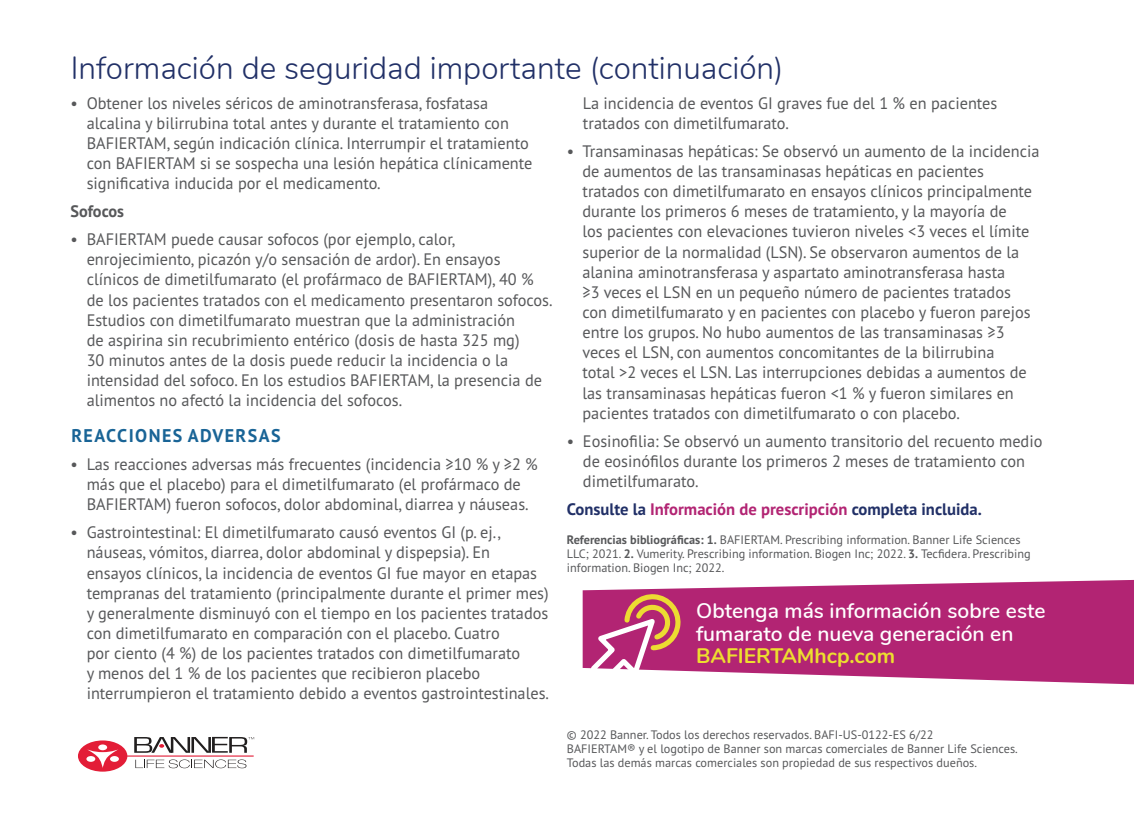
<style>
.page{position:relative;width:1134px;height:819px;background:#fff}
.page>*{position:absolute;margin:0;border:0;box-sizing:border-box;transform-origin:0 0}
.t1{font:300 31.5px "Nunito";color:#213067}
.t2{font:600 21px/22.8px "Nunito";color:#fff}
.t3{font:700 21px "Nunito";color:#edde2f}
.t4{font:700 18.38px "PT Sans Pro";letter-spacing:.08em;color:#196496}
.t5{font:16.62px/20.1px "PT Sans Pro";color:#57585a}
.t6{font:700 16.62px "PT Sans Pro";color:#213067}
.t7{font:700 16.62px "PT Sans Pro";color:#57585a}
.t8{font:12.25px/14px "PT Sans Pro";color:#57585a}
.s1{color:#b22473}
.s2{font-weight:700}
</style>
<div class="page">
<svg style="left:583px;top:580px;width:551px;height:104px;background:#bb3e83"></svg>
<svg style="left:586px;top:594px;width:95px;height:90px"></svg>
<svg style="left:78px;top:737px;width:176px;height:35px"></svg>
<h1 class="t1" style="left:71px;top:45px;width:714px">Información de seguridad importante (continuación)</h1>
<p class="t5" style="left:87px;top:92px;width:447px;text-indent:-16px">• Obtener los niveles séricos de aminotransferasa, fosfatasa alcalina y bilirrubina total antes y durante el tratamiento con BAFIERTAM, según indicación clínica. Interrumpir el tratamiento con BAFIERTAM si se sospecha una lesión hepática clínicamente significativa inducida por el medicamento.</p>
<p class="t7" style="left:71px;top:200px;width:55px">Sofocos</p>
<p class="t5" style="left:87px;top:229px;width:467px;text-indent:-16px">• BAFIERTAM puede causar sofocos (por ejemplo, calor, enrojecimiento, picazón y/o sensación de ardor). En ensayos clínicos de dimetilfumarato (el profármaco de BAFIERTAM), 40 % de los pacientes tratados con el medicamento presentaron sofocos.<br>Estudios con dimetilfumarato muestran que la administración<br>de aspirina sin recubrimiento entérico (dosis de hasta 325 mg)<br>30 minutos antes de la dosis puede reducir la incidencia o la intensidad del sofoco. En los estudios BAFIERTAM, la presencia de alimentos no afectó la incidencia del sofocos.</p>
<p class="t4" style="left:71px;top:424px;width:211px">REACCIONES ADVERSAS</p>
<p class="t5" style="left:71px;top:454px;width:469px;text-align:center">• Las reacciones adversas más frecuentes (incidencia ≥10 % y ≥2 % más que el placebo) para el dimetilfumarato (el profármaco de<br>BAFIERTAM) fueron sofocos, dolor abdominal, diarrea y náuseas.</p>
<p class="t5" style="left:87px;top:522px;width:464px;text-indent:-16px">• Gastrointestinal: El dimetilfumarato causó eventos GI (p. ej., náuseas, vómitos, diarrea, dolor abdominal y dispepsia). En ensayos clínicos, la incidencia de eventos GI fue mayor en etapas tempranas del tratamiento (principalmente durante el primer mes) y generalmente disminuyó con el tiempo en los pacientes tratados con dimetilfumarato en comparación con el placebo. Cuatro<br>por ciento (4 %) de los pacientes tratados con dimetilfumarato<br>y menos del 1 % de los pacientes que recibieron placebo interrumpieron el tratamiento debido a eventos gastrointestinales.</p>
<p class="t5" style="left:583px;top:92px;width:416px">La incidencia de eventos GI graves fue del 1 % en pacientes tratados con dimetilfumarato.</p>
<p class="t5" style="left:582px;top:141px;width:459px;text-indent:-16px">• Transaminasas hepáticas: Se observó un aumento de la incidencia de aumentos de las transaminasas hepáticas en pacientes tratados con dimetilfumarato en ensayos clínicos principalmente durante los primeros 6 meses de tratamiento, y la mayoría de<br>los pacientes con elevaciones tuvieron niveles &lt;3 veces el límite superior de la normalidad (LSN). Se observaron aumentos de la alanina aminotransferasa y aspartato aminotransferasa hasta<br>≥3 veces el LSN en un pequeño número de pacientes tratados con dimetilfumarato y en pacientes con placebo y fueron parejos entre los grupos. No hubo aumentos de las transaminasas ≥3 veces el LSN, con aumentos concomitantes de la bilirrubina<br>total &gt;2 veces el LSN. Las interrupciones debidas a aumentos de las transaminasas hepáticas fueron &lt;1 % y fueron similares en pacientes tratados con dimetilfumarato o con placebo.</p>
<p class="t5" style="left:583px;top:430px;width:461px;text-indent:-16px">• Eosinofilia: Se observó un aumento transitorio del recuento medio de eosinófilos durante los primeros 2 meses de tratamiento con dimetilfumarato.</p>
<p class="t6" style="left:567px;top:498px;width:416px">Consulte la <span class="s1">Información de prescripción</span> completa incluida.</p>
<p class="t8" style="left:567px;top:532px;width:465px"><span class="s2">Referencias bibliográficas: 1.</span> BAFIERTAM. Prescribing information. Banner Life Sciences<br>LLC; 2021. <span class="s2">2.</span> Vumerity. Prescribing information. Biogen Inc; 2022. <span class="s2">3.</span> Tecfidera. Prescribing information. Biogen Inc; 2022.</p>
<p class="t2" style="left:696px;top:598px;width:351px">Obtenga más información sobre este fumarato de nueva generación en</p>
<p class="t3" style="left:696px;top:640px;width:200px">BAFIERTAMhcp.com</p>
<p class="t8" style="left:567px;top:727px;width:452px">© 2022 Banner. Todos los derechos reservados. BAFI-US-0122-ES 6/22<br>BAFIERTAM® y el logotipo de Banner son marcas comerciales de Banner Life Sciences.<br>Todas las demás marcas comerciales son propiedad de sus respectivos dueños.</p>
</div>
